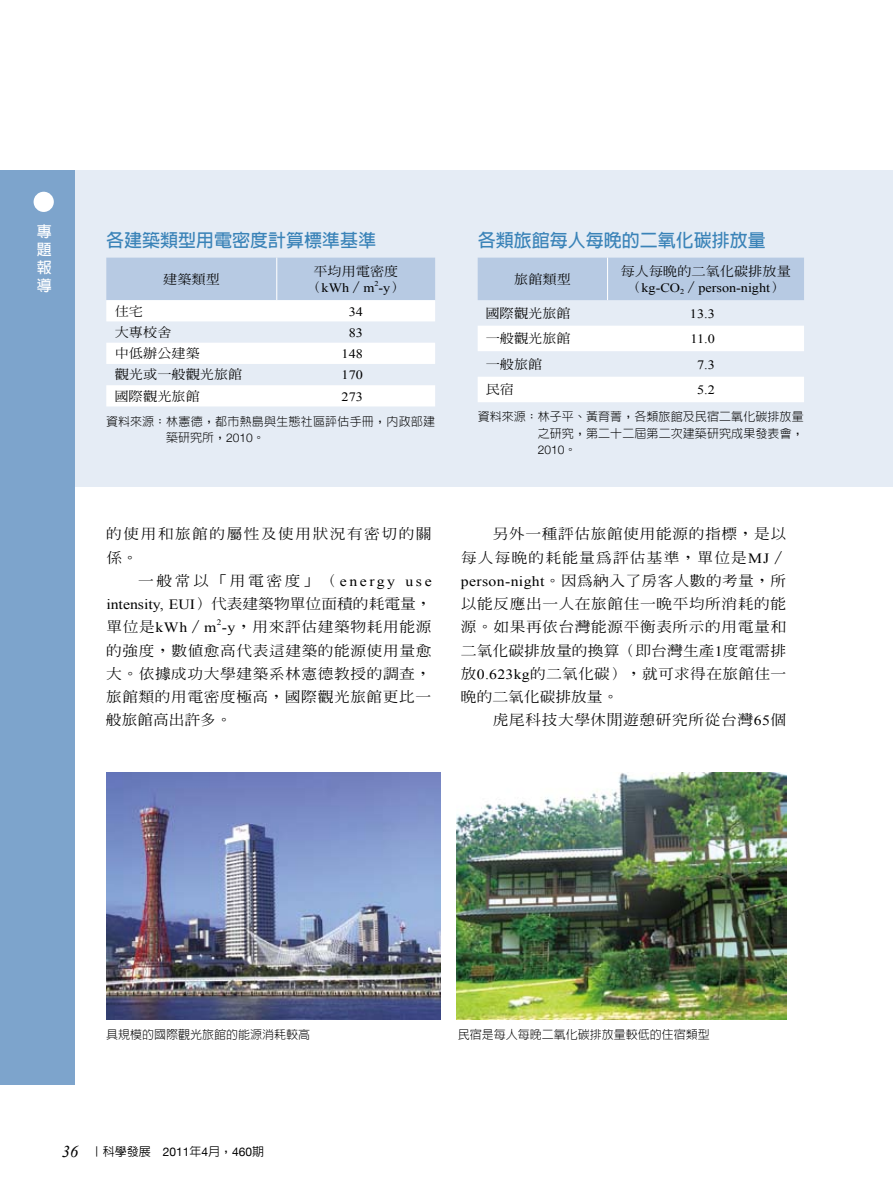
<style>
.page{position:relative;width:893px;height:1191px;background:#fff}
.page>*{position:absolute;margin:0;border:0;box-sizing:border-box;transform-origin:0 0}
.t1{font:700 18px "AR Hei B5";color:#3a83b8}
.t2{font:700 15px/18px "AR Hei B5";color:#fff;text-align:justify}
.t3{font:500 14.1px/23.2px "AR Ming B5";letter-spacing:.035em;color:#000;text-align:justify;scale:1.11 1}
.t4{font:500 14.1px/23.2px "AR Ming B5";letter-spacing:.09em;color:#000;scale:1.11 1}
.t5{font:500 12.75px "AR Ming B5";color:#000;scale:1.11 1}
.t6{font:12.75px "Times New Roman";color:#000;scale:1.11 1}
.t7{font:300 12px/16.5px "AR Hei B5";letter-spacing:.01em;color:#000}
.t8{font:500 12px "AR Hei B5";color:#000}
.t9{font:300 12px "Helvetica Neue";color:#000}
.t10{font:8.25px "Times New Roman";color:#000;scale:1.11 1}
.t11{font:7.5px "Times New Roman";color:#000;scale:1.11 1}
.s1{font-family:"AR Ming B5";font-weight:500}
.s2{font-family:"Helvetica Neue"}
.s3{font-family:"AR Hei B5"}
.s4{font-family:"Times New Roman";font-weight:400}
.s5{font-family:"Times New Roman";font-weight:400;font-style:italic;font-size:16.5px}
.s6{font-family:"Helvetica Neue";font-weight:400}
</style>
<div class="page">
<div style="left:62px;top:170px;width:831px;height:316px;background:#e5ecf5"></div>
<div style="left:0;top:170px;width:74px;height:914px;background:#7da4cc"></div>
<div style="left:34px;top:192px;width:20px;height:20px;background:#fff;border-radius:50%"></div>
<svg style="left:106px;top:258px;width:329px;height:148px"></svg>
<hr style="left:276px;top:258px;width:1px;height:42px;background:#fff">
<div style="left:478px;top:258px;width:326px;height:42px;background:#b7cae3"></div>
<svg style="left:478px;top:326px;width:326px;height:76px"></svg>
<hr style="left:607px;top:258px;width:1px;height:42px;background:#fff">
<img style="left:106px;top:772px;width:334px;height:247px">
<img style="left:456px;top:772px;width:331px;height:247px">
<p class="t2" style="left:37px;top:222px;width:16px">專題報導</p>
<p class="t1" style="left:106px;top:231px;width:271px">各建築類型用電密度計算標準基準</p>
<p class="t5" style="left:313px;top:264px;width:78px">平均用電密度</p>
<p class="t6" style="left:307px;top:279px;width:89px"><span class="s1">（</span>kWh<span class="s1">／</span>m -y<span class="s1">）</span></p>
<p class="t5" style="left:163px;top:272px;width:53px">建築類型</p>
<p class="t11" style="left:374px;top:278px;width:5px">2</p>
<p class="t5" style="left:115px;top:304px;width:27px">住宅</p>
<p class="t6" style="left:349px;top:303px;width:14px">34</p>
<p class="t5" style="left:115px;top:326px;width:53px">大專校舍</p>
<p class="t6" style="left:349px;top:324px;width:14px">83</p>
<p class="t5" style="left:115px;top:347px;width:78px">中低辦公建築</p>
<p class="t6" style="left:342px;top:345px;width:21px">148</p>
<p class="t5" style="left:115px;top:368px;width:116px">觀光或一般觀光旅館</p>
<p class="t6" style="left:342px;top:366px;width:21px">170</p>
<p class="t5" style="left:115px;top:389px;width:78px">國際觀光旅館</p>
<p class="t6" style="left:342px;top:388px;width:21px">273</p>
<p class="t7" style="left:166px;top:413px;width:270px;text-indent:-60px">資料來源：林憲德，都市熱島與生態社區評估手冊，內政部建築研究所，<span class="s2">2010</span>。</p>
<p class="t1" style="left:478px;top:231px;width:289px">各類旅館每人每晚的二氧化碳排放量</p>
<p class="t5" style="left:514px;top:272px;width:53px">旅館類型</p>
<p class="t5" style="left:621px;top:264px;width:155px">每人每晚的二氧化碳排放量</p>
<p class="t6" style="left:627px;top:279px;width:143px"><span class="s1">（</span>kg-CO<sub>2</sub><span class="s1">／</span>person-night<span class="s1">）</span></p>
<p class="t5" style="left:486px;top:306px;width:78px">國際觀光旅館</p>
<p class="t6" style="left:690px;top:305px;width:24px">13.3</p>
<p class="t5" style="left:486px;top:332px;width:78px">一般觀光旅館</p>
<p class="t6" style="left:690px;top:330px;width:23px">11.0</p>
<p class="t5" style="left:486px;top:357px;width:53px">一般旅館</p>
<p class="t6" style="left:697px;top:356px;width:17px">7.3</p>
<p class="t5" style="left:486px;top:383px;width:27px">民宿</p>
<p class="t6" style="left:697px;top:381px;width:17px">5.2</p>
<p class="t7" style="left:478px;top:408px;width:328px;text-align:right">資料來源：林子平、黃育菁，各類旅館及民宿二氧化碳排放量之研究，第二十二屆第二次建築研究成果發表會，</p>
<p class="t9" style="left:538px;top:443px;width:40px">2010<span class="s3">。</span></p>
<p class="t4" style="left:106px;top:522px;width:295px">的使用和旅館的屬性及使用狀況有密切的關係。</p>
<p class="t3" style="left:106px;top:569px;width:295px;text-indent:32px">一般常以「用電密度」（<span class="s4">energy use intensity, EUI</span>）代表建築物單位面積的耗電量，單位是<span class="s4">kWh</span>／<span class="s4">m -y</span>，用來評估建築物耗用能源</p>
<p class="t10" style="left:217px;top:617px;width:6px">2</p>
<p class="t3" style="left:106px;top:638px;width:295px">的強度，數值愈高代表這建築的能源使用量愈大。依據成功大學建築系林憲德教授的調查，旅館類的用電密度極高，國際觀光旅館更比一般旅館高出許多。</p>
<p class="t3" style="left:461px;top:522px;width:295px;text-indent:32px">另外一種評估旅館使用能源的指標，是以每人每晚的耗能量為評估基準，單位是<span class="s4">MJ</span>／<span class="s4">person-night</span>。因為納入了房客人數的考量，所以能反應出一人在旅館住一晚平均所消耗的能源。如果再依台灣能源平衡表所示的用電量和二氧化碳排放量的換算（即台灣生產<span class="s4">1</span>度電需排放<span class="s4">0.623kg</span>的二氧化碳），就可求得在旅館住一晚的二氧化碳排放量。</p>
<p class="t3" style="left:493px;top:708px;width:266px">虎尾科技大學休閒遊憩研究所從台灣<span class="s4">65</span>個</p>
<p class="t7" style="left:106px;top:1025px;width:205px">具規模的國際觀光旅館的能源消耗較高</p>
<p class="t7" style="left:458px;top:1025px;width:253px">民宿是每人每晚二氧化碳排放量較低的住宿類型</p>
<p class="t8" style="left:62px;top:1145px;width:204px"><span class="s5">36</span> ｜科學發展 <span class="s6">2011</span>年<span class="s6">4</span>月，<span class="s6">460</span>期</p>
</div>
